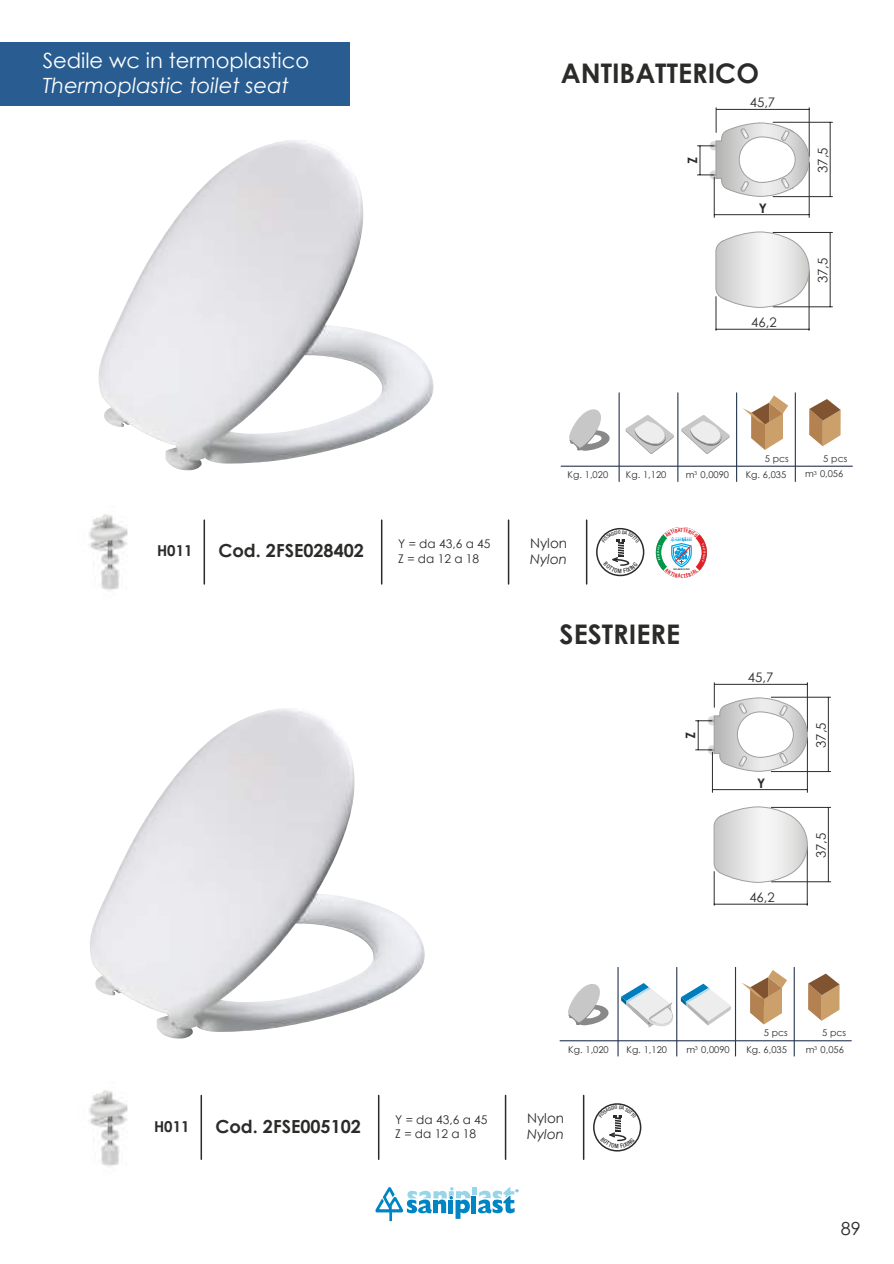
<style>
.page{position:relative;width:894px;height:1264px;background:#fff}
.page>*{position:absolute;margin:0;border:0;box-sizing:border-box;transform-origin:0 0}
.t1{font:700 27px "Century Gothic";color:#2b2b2a}
.t2{font:21px "Century Gothic";color:#fff}
.t3{font:italic 21px "Century Gothic";color:#fff}
.t4{font:700 18px "Century Gothic";color:#2b2b2a}
.t5{font:18px "Century Gothic";color:#2b2b2a}
.t6{font:700 15px "Century Gothic";color:#2b2b2a}
.t7{font:13.5px "Century Gothic";color:#2b2b2a}
.t8{font:italic 13.5px "Century Gothic";color:#2b2b2a}
.t9{font:13.2px "Century Gothic";color:#2b2b2a}
.t10{font:700 13.2px "Century Gothic";color:#2b2b2a}
.t11{font:12px/14.4px "Century Gothic";color:#2b2b2a}
.t12{font:9.3px "Century Gothic";color:#2b2b2a}
.t13{font:5.4px "Century Gothic";color:#2b2b2a}
.t14{font:700 condensed 2.4px "Myriad Pro";color:#2b2b2a}
</style>
<div class="page">
<div style="left:0;top:43px;width:350px;height:63px;background:#295d92"></div>
<svg style="left:375px;top:1187px;width:143px;height:33px"></svg>
<hr style="left:200px;top:1095px;width:2px;height:63px;background:#2b2b2a">
<hr style="left:378px;top:1095px;width:1px;height:63px;background:#2b2b2a">
<hr style="left:504px;top:1095px;width:2px;height:63px;background:#2b2b2a">
<hr style="left:582px;top:1095px;width:2px;height:63px;background:#2b2b2a">
<svg style="left:742px;top:970px;width:44px;height:54px"></svg>
<svg style="left:808px;top:973px;width:31px;height:47px"></svg>
<svg style="left:680px;top:983px;width:50px;height:42px"></svg>
<svg style="left:621px;top:983px;width:52px;height:44px"></svg>
<svg style="left:568px;top:984px;width:40px;height:41px"></svg>
<hr style="left:617px;top:966px;width:1px;height:90px;background:#283752">
<hr style="left:676px;top:966px;width:1px;height:90px;background:#283752">
<hr style="left:734px;top:966px;width:1px;height:90px;background:#283752">
<hr style="left:793px;top:966px;width:1px;height:90px;background:#283752">
<hr style="left:559px;top:1039px;width:292px;height:2px;background:#283752">
<div style="left:592px;top:1102px;width:49px;height:49px;border:2px solid #2b2b2a;border-radius:50%"></div>
<img style="left:90px;top:708px;width:334px;height:330px">
<hr style="left:713px;top:903px;width:94px;height:1px;background:#2b2b2a">
<hr style="left:713px;top:871px;width:1px;height:34px;background:#2b2b2a">
<hr style="left:806px;top:845px;width:1px;height:60px;background:#2b2b2a">
<hr style="left:827px;top:697px;width:1px;height:74px;background:#2b2b2a">
<hr style="left:771px;top:771px;width:59px;height:1px;background:#2b2b2a">
<hr style="left:771px;top:696px;width:59px;height:1px;background:#2b2b2a">
<hr style="left:712px;top:789px;width:94px;height:1px;background:#2b2b2a">
<hr style="left:711px;top:751px;width:1px;height:41px;background:#2b2b2a">
<hr style="left:806px;top:737px;width:1px;height:55px;background:#2b2b2a">
<hr style="left:827px;top:807px;width:1px;height:74px;background:#2b2b2a">
<hr style="left:771px;top:881px;width:59px;height:1px;background:#2b2b2a">
<hr style="left:771px;top:807px;width:59px;height:1px;background:#2b2b2a">
<svg style="left:713px;top:806px;width:94px;height:76px"></svg>
<svg style="left:695px;top:682px;width:112px;height:90px"></svg>
<svg style="left:743px;top:395px;width:44px;height:55px"></svg>
<svg style="left:809px;top:399px;width:31px;height:47px"></svg>
<svg style="left:569px;top:409px;width:40px;height:41px"></svg>
<hr style="left:618px;top:392px;width:1px;height:89px;background:#283752">
<hr style="left:677px;top:392px;width:1px;height:89px;background:#283752">
<hr style="left:735px;top:392px;width:1px;height:89px;background:#283752">
<hr style="left:794px;top:392px;width:1px;height:89px;background:#283752">
<hr style="left:560px;top:465px;width:292px;height:1px;background:#283752">
<hr style="left:715px;top:329px;width:93px;height:1px;background:#2b2b2a">
<hr style="left:715px;top:296px;width:1px;height:34px;background:#2b2b2a">
<hr style="left:808px;top:271px;width:1px;height:59px;background:#2b2b2a">
<hr style="left:829px;top:122px;width:1px;height:74px;background:#2b2b2a">
<hr style="left:772px;top:196px;width:60px;height:1px;background:#2b2b2a">
<hr style="left:772px;top:122px;width:60px;height:1px;background:#2b2b2a">
<hr style="left:714px;top:214px;width:94px;height:1px;background:#2b2b2a">
<hr style="left:713px;top:177px;width:1px;height:40px;background:#2b2b2a">
<hr style="left:808px;top:162px;width:1px;height:55px;background:#2b2b2a">
<hr style="left:829px;top:232px;width:1px;height:75px;background:#2b2b2a">
<hr style="left:772px;top:306px;width:60px;height:1px;background:#2b2b2a">
<hr style="left:772px;top:232px;width:60px;height:1px;background:#2b2b2a">
<hr style="left:203px;top:520px;width:2px;height:64px;background:#2b2b2a">
<hr style="left:381px;top:520px;width:1px;height:64px;background:#2b2b2a">
<hr style="left:507px;top:520px;width:2px;height:64px;background:#2b2b2a">
<hr style="left:585px;top:520px;width:2px;height:64px;background:#2b2b2a">
<div style="left:595px;top:528px;width:49px;height:48px;border:2px solid #2b2b2a;border-radius:50%"></div>
<img style="left:98px;top:140px;width:335px;height:330px">
<svg style="left:715px;top:231px;width:94px;height:76px"></svg>
<svg style="left:697px;top:108px;width:112px;height:89px"></svg>
<svg style="left:625px;top:415px;width:48px;height:39px"></svg>
<svg style="left:681px;top:415px;width:48px;height:39px"></svg>
<img style="left:89px;top:514px;width:39px;height:77px">
<img style="left:89px;top:1090px;width:39px;height:77px">
<svg style="left:598px;top:1104px;width:38px;height:44px"></svg>
<svg style="left:601px;top:530px;width:38px;height:43px"></svg>
<svg style="left:655px;top:528px;width:51px;height:49px"></svg>
<h2 class="t2" style="left:43px;top:45px;width:268px">Sedile wc in termoplastico</h2>
<h2 class="t3" style="left:43px;top:70px;width:248px">Thermoplastic toilet seat</h2>
<h1 class="t1" style="left:560px;top:53px;width:200px">ANTIBATTERICO</h1>
<h3 class="t10" style="left:702px;top:157px;width:8px;rotate:90deg">Z</h3>
<h3 class="t9" style="left:749px;top:93px;width:27px">45,7</h3>
<h3 class="t10" style="left:758px;top:198px;width:10px">Y</h3>
<h3 class="t9" style="left:750px;top:313px;width:27px">46,2</h3>
<h3 class="t9" style="left:813px;top:173px;width:27px;rotate:-90deg">37,5</h3>
<h3 class="t9" style="left:813px;top:283px;width:27px;rotate:-90deg">37,5</h3>
<p class="t12" style="left:764px;top:452px;width:26px">5 pcs</p>
<p class="t12" style="left:823px;top:452px;width:26px">5 pcs</p>
<p class="t12" style="left:685px;top:467px;width:45px">m 0,0090</p>
<p class="t12" style="left:745px;top:467px;width:42px">Kg. 6,035</p>
<p class="t12" style="left:804px;top:467px;width:40px">m <sup>3</sup> 0,056</p>
<p class="t12" style="left:567px;top:467px;width:42px">Kg. 1,020</p>
<p class="t12" style="left:625px;top:467px;width:42px">Kg. 1,120</p>
<p class="t13" style="left:694px;top:468px;width:5px">3</p>
<h3 class="t6" style="left:157px;top:539px;width:37px">H011</h3>
<h3 class="t4" style="left:218px;top:537px;width:147px">Cod. 2FSE028402</h3>
<p class="t11" style="left:398px;top:536px;width:94px">Y = da 43,6 a 45<br>Z = da 12 a 18</p>
<h3 class="t7" style="left:530px;top:533px;width:39px">Nylon</h3>
<h3 class="t8" style="left:530px;top:549px;width:39px">Nylon</h3>
<p class="t14" style="left:672px;top:567px;width:18px">100% MADE IN ITALY</p>
<h1 class="t1" style="left:559px;top:614px;width:122px">SESTRIERE</h1>
<h3 class="t10" style="left:700px;top:731px;width:8px;rotate:90deg">Z</h3>
<h3 class="t9" style="left:747px;top:667px;width:27px">45,7</h3>
<h3 class="t10" style="left:756px;top:773px;width:10px">Y</h3>
<h3 class="t9" style="left:749px;top:888px;width:27px">46,2</h3>
<h3 class="t9" style="left:811px;top:747px;width:27px;rotate:-90deg">37,5</h3>
<h3 class="t9" style="left:811px;top:857px;width:27px;rotate:-90deg">37,5</h3>
<p class="t12" style="left:763px;top:1026px;width:26px">5 pcs</p>
<p class="t12" style="left:821px;top:1026px;width:26px">5 pcs</p>
<p class="t12" style="left:686px;top:1042px;width:45px">m 0,0090</p>
<p class="t12" style="left:746px;top:1042px;width:42px">Kg. 6,035</p>
<p class="t12" style="left:805px;top:1042px;width:40px">m <sup>3</sup> 0,056</p>
<p class="t12" style="left:568px;top:1042px;width:42px">Kg. 1,020</p>
<p class="t12" style="left:626px;top:1042px;width:42px">Kg. 1,120</p>
<p class="t13" style="left:694px;top:1043px;width:5px">3</p>
<h3 class="t6" style="left:154px;top:1114px;width:37px">H011</h3>
<h3 class="t4" style="left:215px;top:1112px;width:147px">Cod. 2FSE005102</h3>
<p class="t11" style="left:395px;top:1111px;width:94px">Y = da 43,6 a 45<br>Z = da 12 a 18</p>
<h3 class="t7" style="left:527px;top:1108px;width:39px">Nylon</h3>
<h3 class="t8" style="left:527px;top:1124px;width:39px">Nylon</h3>
<h3 class="t5" style="left:840px;top:1215px;width:21px">89</h3>
</div>
